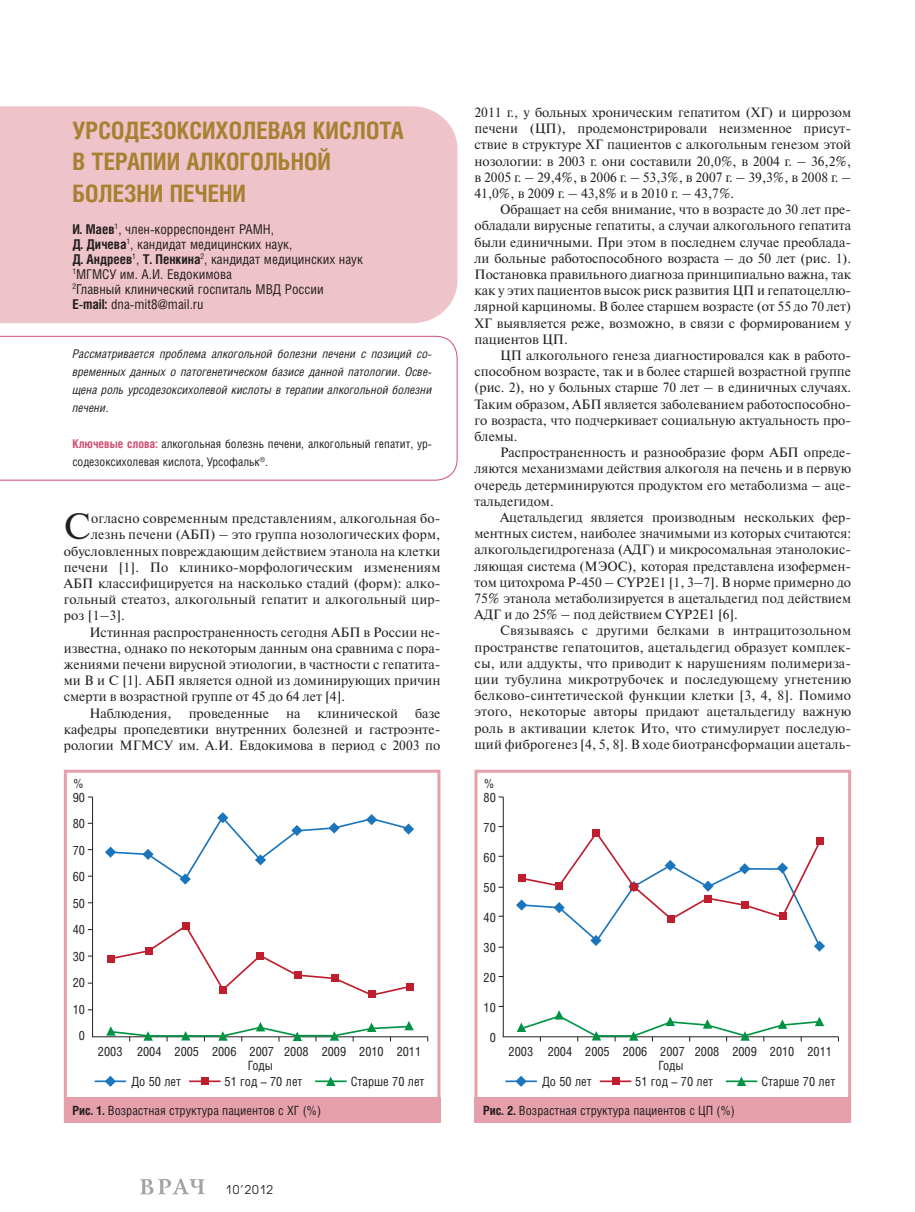
<style>
.page{position:relative;width:915px;height:1212px;background:#fff}
.page>*{position:absolute;margin:0;border:0;box-sizing:border-box;transform-origin:0 0}
.t1{font:36.6px "Newton C";color:#231f20}
.t2{font:700 24px/31.5px "Helios Cond";color:#a78131}
.t3{font:13.5px/16.2px "Newton C";color:#231f20;text-align:justify}
.t4{font:13.5px/15px "Helios Cond";color:#231f20}
.t5{font:12.75px/26.5px "Helios Cond";color:#231f20;text-align:center}
.t6{font:italic 12px/18px "Helios Cond";color:#231f20;text-align:justify}
.t7{font:12px/18px "Helios Cond";color:#231f20}
.t8{font:12px "Avant Garde Gothic C";letter-spacing:.05em;color:#231f20}
.s1{font-weight:700}
.s2{font-weight:700;color:#d04e72}
</style>
<div class="page">
<svg style="left:140px;top:1178px;width:64px;height:16px"></svg>
<div style="left:0;top:106px;width:457px;height:217px;background:#eec3c9"></div>
<svg style="left:0;top:336px;width:457px;height:145px"></svg>
<svg style="left:92px;top:796px;width:336px;height:241px"></svg>
<svg style="left:108px;top:923px;width:303px;height:74px"></svg>
<div style="left:107px;top:955px;width:8px;height:7px;background:#be1e2d"></div>
<div style="left:145px;top:947px;width:7px;height:8px;background:#be1e2d"></div>
<div style="left:182px;top:922px;width:8px;height:8px;background:#be1e2d"></div>
<div style="left:219px;top:985px;width:8px;height:8px;background:#be1e2d"></div>
<div style="left:256px;top:952px;width:8px;height:7px;background:#be1e2d"></div>
<div style="left:294px;top:971px;width:7px;height:8px;background:#be1e2d"></div>
<div style="left:330px;top:974px;width:8px;height:8px;background:#be1e2d"></div>
<div style="left:368px;top:990px;width:8px;height:8px;background:#be1e2d"></div>
<div style="left:405px;top:983px;width:8px;height:8px;background:#be1e2d"></div>
<svg style="left:105px;top:812px;width:309px;height:72px"></svg>
<svg style="left:106px;top:1021px;width:307px;height:20px"></svg>
<hr style="left:95px;top:1080px;width:31px;height:2px;background:#1b75bc">
<svg style="left:105px;top:1076px;width:11px;height:11px"></svg>
<hr style="left:189px;top:1080px;width:31px;height:2px;background:#be1e2d">
<hr style="left:315px;top:1080px;width:31px;height:2px;background:#009344">
<svg style="left:326px;top:1076px;width:9px;height:10px"></svg>
<div style="left:201px;top:1077px;width:8px;height:8px;background:#be1e2d"></div>
<div style="left:64px;top:770px;width:376px;height:353px;border:3px solid #e5a0ac"></div>
<div style="left:64px;top:1097px;width:376px;height:26px;background:#e5a0ac"></div>
<svg style="left:502px;top:796px;width:336px;height:241px"></svg>
<div style="left:592px;top:829px;width:8px;height:8px;background:#be1e2d"></div>
<svg style="left:516px;top:830px;width:308px;height:122px"></svg>
<svg style="left:516px;top:1010px;width:308px;height:31px"></svg>
<hr style="left:505px;top:1080px;width:31px;height:2px;background:#1b75bc">
<svg style="left:515px;top:1076px;width:11px;height:11px"></svg>
<hr style="left:599px;top:1080px;width:32px;height:2px;background:#be1e2d">
<hr style="left:725px;top:1080px;width:32px;height:2px;background:#009344">
<svg style="left:736px;top:1076px;width:10px;height:10px"></svg>
<div style="left:611px;top:1077px;width:8px;height:8px;background:#be1e2d"></div>
<div style="left:630px;top:883px;width:8px;height:7px;background:#be1e2d"></div>
<div style="left:474px;top:770px;width:376px;height:353px;border:3px solid #e5a0ac"></div>
<div style="left:474px;top:1097px;width:376px;height:26px;background:#e5a0ac"></div>
<h2 class="t2" style="left:72px;top:117px;width:333px">УРСОДЕЗОКСИХОЛЕВАЯ КИСЛОТА<br>В ТЕРАПИИ АЛКОГОЛЬНОЙ<br>БОЛЕЗНИ ПЕЧЕНИ</h2>
<p class="t4" style="left:72px;top:223px;width:292px"><span class="s1">И. Маев</span><sup>1</sup>, член-корреспондент РАМН,<br><span class="s1">Д. Дичева</span><sup>1</sup>, кандидат медицинских наук,<br><span class="s1">Д. Андреев</span><sup>1</sup>, <span class="s1">Т. Пенкина</span><sup>2</sup>, кандидат медицинских наук <sup>1</sup>МГМСУ им. А.И. Евдокимова<br><sup>2</sup>Главный клинический госпиталь МВД России<br><span class="s1">E-mail:</span> dna-mit8@mail.ru</p>
<p class="t6" style="left:72px;top:346px;width:361px">Рассматривается проблема алкогольной болезни печени с позиций со&shy;временных данных о патогенетическом базисе данной патологии. Осве&shy;щена роль урсодезоксихолевой кислоты в терапии алкогольной болезни печени.</p>
<p class="t7" style="left:72px;top:436px;width:361px"><span class="s2">Ключевые слова:</span> алкогольная болезнь печени, алкогольный гепатит, ур&shy;содезоксихолевая кислота, Урсофальк<sup>®</sup>.</p>
<h1 class="t1" style="left:64px;top:513px;width:28px">С</h1>
<p class="t3" style="left:91px;top:512px;width:351px">огласно современным представлениям, алкогольная бо-</p>
<p class="t3" style="left:91px;top:528px;width:351px">лезнь печени (АБП) – это группа нозологических форм,</p>
<p class="t3" style="left:64px;top:544px;width:378px">обусловленных повреждающим действием этанола на клетки</p>
<p class="t3" style="left:64px;top:560px;width:378px">печени [1]. По клинико-морфологическим изменениям</p>
<p class="t3" style="left:64px;top:576px;width:378px">АБП классифицируется на насколько стадий (форм): алко-</p>
<p class="t3" style="left:64px;top:593px;width:378px">гольный стеатоз, алкогольный гепатит и алкогольный цир-</p>
<p class="t3" style="left:64px;top:609px;width:63px">роз [1–3].</p>
<p class="t3" style="left:89px;top:625px;width:352px">Истинная распространенность сегодня АБП в России не-</p>
<p class="t3" style="left:64px;top:641px;width:378px">известна, однако по некоторым данным она сравнима с пора-</p>
<p class="t3" style="left:64px;top:657px;width:378px">жениями печени вирусной этиологии, в частности с гепатита-</p>
<p class="t3" style="left:64px;top:674px;width:378px">ми В и С [1]. АБП является одной из доминирующих причин</p>
<p class="t3" style="left:64px;top:690px;width:283px">смерти в возрастной группе от 45 до 64 лет [4].</p>
<p class="t3" style="left:89px;top:706px;width:84px">Наблюдения,</p>
<p class="t3" style="left:189px;top:706px;width:82px">проведенные</p>
<p class="t3" style="left:286px;top:706px;width:16px">на</p>
<p class="t3" style="left:317px;top:706px;width:82px">клинической</p>
<p class="t3" style="left:64px;top:706px;width:378px;text-indent:351px">базе кафедры пропедевтики внутренних болезней и гастроэнте&shy;рологии МГМСУ им. А.И. Евдокимова в период с 2003 по</p>
<p class="t5" style="left:73px;top:778px;width:14px;line-height:13.5px;text-align:left">%<br>90</p>
<p class="t5" style="left:73px;top:812px;width:14px">80<br>70<br>60<br>50<br>40<br>30<br>20<br>10<br>0</p>
<p class="t5" style="left:98px;top:1046px;width:324px;line-height:13.5px">2003 2004 2005 2006 2007 2008 2009 2010 2011<br>Годы</p>
<p class="t5" style="left:131px;top:1069px;width:51px">До 50 лет</p>
<p class="t5" style="left:224px;top:1069px;width:79px">51 год – 70 лет</p>
<p class="t5" style="left:350px;top:1069px;width:75px">Старше 70 лет</p>
<p class="t5" style="left:72px;top:1098px;width:250px"><span class="s1">Рис. 1.</span> Возрастная структура пациентов с ХГ (%)</p>
<p class="t8" style="left:225px;top:1184px;width:49px">10’2012</p>
<p class="t3" style="left:474px;top:106px;width:378px">2011 г., у больных хроническим гепатитом (ХГ) и циррозом печени (ЦП), продемонстрировали неизменное присут&shy;ствие в структуре ХГ пациентов с алкогольным генезом этой нозологии: в 2003 г. они составили 20,0%, в 2004 г. – 36,2%, в 2005 г. – 29,4%, в 2006 г. – 53,3%, в 2007 г. – 39,3%, в 2008 г. – 41,0%, в 2009 г. – 43,8% и в 2010 г. – 43,7%.</p>
<p class="t3" style="left:474px;top:203px;width:378px;text-indent:26px">Обращает на себя внимание, что в возрасте до 30 лет пре&shy;обладали вирусные гепатиты, а случаи алкогольного гепатита были единичными. При этом в последнем случае преоблада&shy;ли больные работоспособного возраста – до 50 лет (рис. 1).<br>Постановка правильного диагноза принципиально важна, так как у этих пациентов высок риск развития ЦП и гепатоцеллю&shy;лярной карциномы. В более старшем возрасте (от 55 до 70 лет)<br>ХГ выявляется реже, возможно, в связи с формированием у пациентов ЦП.</p>
<p class="t3" style="left:474px;top:349px;width:378px;text-indent:26px">ЦП алкогольного генеза диагностировался как в работо&shy;способном возрасте, так и в более старшей возрастной группе (рис. 2), но у больных старше 70 лет – в единичных случаях.<br>Таким образом, АБП является заболеванием работоспособно&shy;го возраста, что подчеркивает социальную актуальность про&shy;блемы.</p>
<p class="t3" style="left:474px;top:446px;width:378px;text-indent:26px">Распространенность и разнообразие форм АБП опреде&shy;ляются механизмами действия алкоголя на печень и в первую очередь детерминируются продуктом его метаболизма – аце&shy;тальдегидом.</p>
<p class="t3" style="left:474px;top:511px;width:378px;text-indent:26px">Ацетальдегид является производным нескольких фер&shy;ментных систем, наиболее значимыми из которых считаются: алкогольдегидрогеназа (АДГ) и микросомальная этанолокис&shy;ляющая система (МЭОС), которая представлена изофермен&shy;том цитохрома P-450 – CYP2E1 [1, 3–7]. В норме примерно до 75% этанола метаболизируется в ацетальдегид под действием АДГ и до 25% – под действием CYP2E1 [6].</p>
<p class="t3" style="left:474px;top:624px;width:378px;text-indent:26px">Связываясь с другими белками в интрацитозольном пространстве гепатоцитов, ацетальдегид образует комплек&shy;сы, или аддукты, что приводит к нарушениям полимериза&shy;ции тубулина микротрубочек и последующему угнетению белково-синтетической функции клетки [3, 4, 8]. Помимо этого, некоторые авторы придают ацетальдегиду важную роль в активации клеток Ито, что стимулирует последую&shy;щий фиброгенез [4, 5, 8]. В ходе биотрансформации ацеталь-</p>
<p class="t5" style="left:483px;top:778px;width:14px;line-height:13.5px;text-align:left">%<br>80</p>
<p class="t5" style="left:483px;top:815px;width:14px">70</p>
<p class="t5" style="left:483px;top:845px;width:14px">60</p>
<p class="t5" style="left:483px;top:875px;width:14px">50</p>
<p class="t5" style="left:483px;top:905px;width:14px">40</p>
<p class="t5" style="left:483px;top:935px;width:14px">30</p>
<p class="t5" style="left:483px;top:965px;width:14px">20</p>
<p class="t5" style="left:483px;top:995px;width:14px">10</p>
<p class="t5" style="left:489px;top:1025px;width:8px">0</p>
<p class="t5" style="left:508px;top:1046px;width:324px;line-height:13.5px">2003 2004 2005 2006 2007 2008 2009 2010 2011<br>Годы</p>
<p class="t5" style="left:542px;top:1069px;width:51px">До 50 лет</p>
<p class="t5" style="left:635px;top:1069px;width:79px">51 год – 70 лет</p>
<p class="t5" style="left:761px;top:1069px;width:75px">Старше 70 лет</p>
<p class="t5" style="left:483px;top:1098px;width:253px"><span class="s1">Рис. 2.</span> Возрастная структура пациентов с ЦП (%)</p>
</div>
